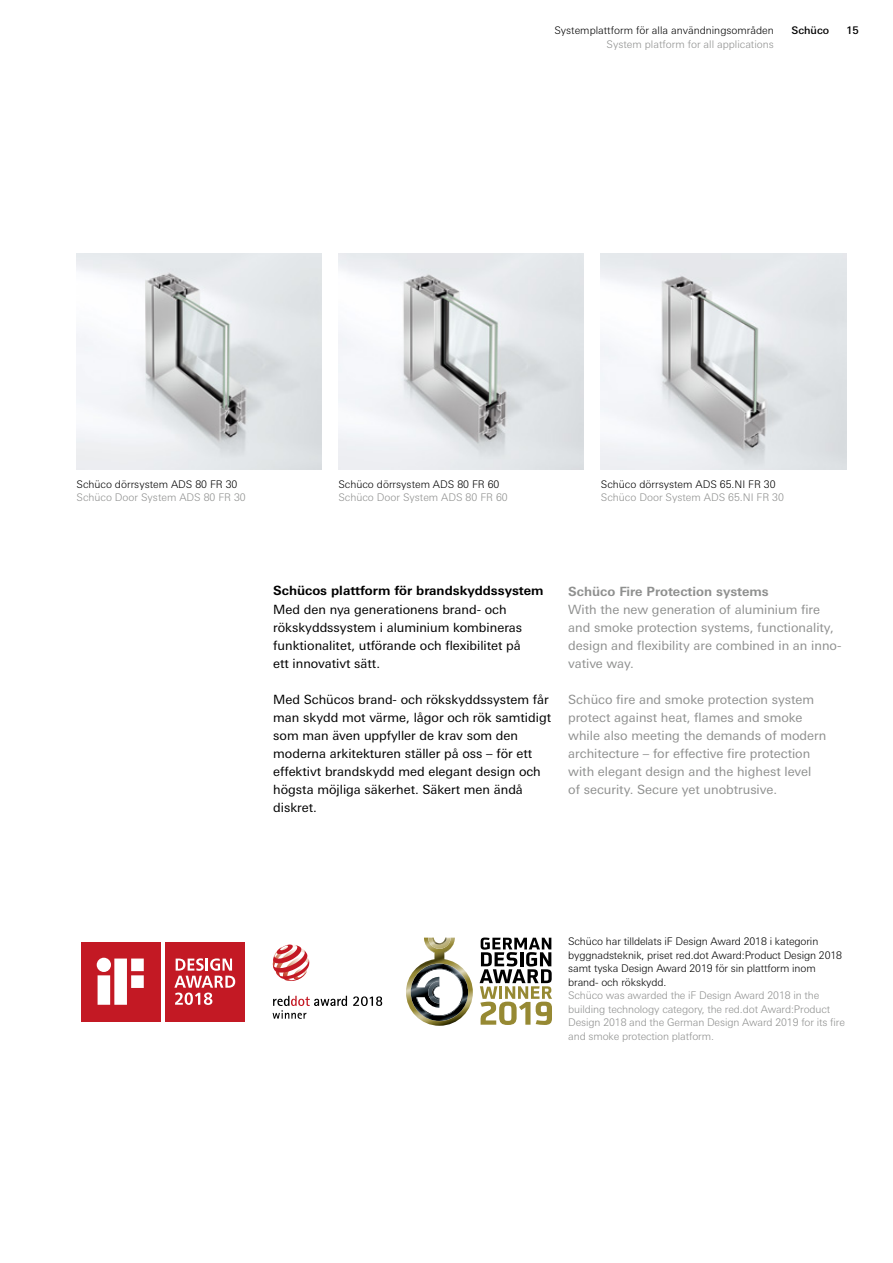
<style>
.page{position:relative;width:893px;height:1263px;background:#fff}
.page>*{position:absolute;margin:0;border:0;box-sizing:border-box;transform-origin:0 0}
.t1{font:12.75px/18px "Univers For Schueco 430 Reg";color:#000}
.t2{font:12.75px/18px "Univers For Schueco 430 Reg";color:#8f908f}
.t3{font:700 12.75px "Univers For Schueco 630";color:#000}
.t4{font:700 12.75px "Univers For Schueco 630";color:#8f908f}
.t5{font:300 10.5px/13.5px "Univers For Schueco 330";letter-spacing:-.01em;color:#000}
.t6{font:300 10.5px/13.5px "Univers For Schueco 330";letter-spacing:-.01em;color:#8f908f}
.t7{font:10.5px "Univers For Schueco 530 Med";color:#000}
</style>
<div class="page">
<img style="left:77px;top:253px;width:245px;height:216px">
<img style="left:339px;top:253px;width:245px;height:216px">
<img style="left:601px;top:253px;width:245px;height:216px">
<img style="left:406px;top:937px;width:67px;height:89px">
<img style="left:411px;top:963px;width:57px;height:58px">
<img style="left:428px;top:937px;width:23px;height:12px">
<img style="left:432px;top:937px;width:15px;height:8px">
<img style="left:416px;top:969px;width:47px;height:47px">
<svg style="left:480px;top:937px;width:72px;height:88px"></svg>
<div style="left:81px;top:942px;width:80px;height:79px;background:#c31924"></div>
<svg style="left:97px;top:958px;width:47px;height:47px"></svg>
<div style="left:165px;top:942px;width:80px;height:79px;background:#c31924"></div>
<svg style="left:174px;top:958px;width:61px;height:47px"></svg>
<svg style="left:273px;top:944px;width:36px;height:37px"></svg>
<svg style="left:273px;top:996px;width:74px;height:23px"></svg>
<svg style="left:353px;top:996px;width:29px;height:10px"></svg>
<p class="t5" style="left:554px;top:24px;width:221px">Systemplattform för alla användningsområden</p>
<p class="t7" style="left:791px;top:24px;width:39px">Schüco</p>
<p class="t7" style="left:846px;top:24px;width:14px">15</p>
<p class="t6" style="left:607px;top:37px;width:169px">System platform for all applications</p>
<p class="t5" style="left:77px;top:477px;width:162px">Schüco dörrsystem ADS 80 FR 30</p>
<p class="t6" style="left:77px;top:491px;width:171px">Schüco Door System ADS 80 FR 30</p>
<p class="t5" style="left:338px;top:477px;width:162px">Schüco dörrsystem ADS 80 FR 60</p>
<p class="t6" style="left:338px;top:491px;width:171px">Schüco Door System ADS 80 FR 60</p>
<p class="t5" style="left:601px;top:477px;width:176px">Schüco dörrsystem ADS 65.NI FR 30</p>
<p class="t6" style="left:601px;top:491px;width:184px">Schüco Door System ADS 65.NI FR 30</p>
<p class="t3" style="left:273px;top:583px;width:272px">Schücos plattform för brandskyddssystem</p>
<p class="t1" style="left:273px;top:600px;width:251px">Med den nya generationens brand- och rökskyddssystem i aluminium kombineras funktionalitet, utförande och flexibilitet på ett innovativt sätt.</p>
<p class="t1" style="left:273px;top:690px;width:279px">Med Schücos brand- och rökskyddssystem får man skydd mot värme, lågor och rök samtidigt som man även uppfyller de krav som den moderna arkitekturen ställer på oss – för ett effektivt brandskydd med elegant design och högsta möjliga säkerhet. Säkert men ändå diskret.</p>
<p class="t4" style="left:568px;top:583px;width:202px">Schüco Fire Protection systems</p>
<p class="t2" style="left:568px;top:600px;width:275px">With the new generation of aluminium fire and smoke protection systems, functionality, design and flexibility are combined in an inno&shy;vative way.</p>
<p class="t2" style="left:568px;top:690px;width:260px">Schüco fire and smoke protection system protect against heat, flames and smoke while also meeting the demands of modern architecture – for effective fire protection with elegant design and the highest level<br>of security. Secure yet unobtrusive.</p>
<p class="t5" style="left:568px;top:935px;width:275px">Schüco har tilldelats iF Design Award 2018 i kategorin byggnadsteknik, priset red.dot Award:Product Design 2018 samt tyska Design Award 2019 för sin plattform inom brand- och rökskydd.</p>
<p class="t6" style="left:568px;top:989px;width:278px">Schüco was awarded the iF Design Award 2018 in the building technology category, the red.dot Award:Product Design 2018 and the German Design Award 2019 for its fire and smoke protection platform.</p>
</div>
